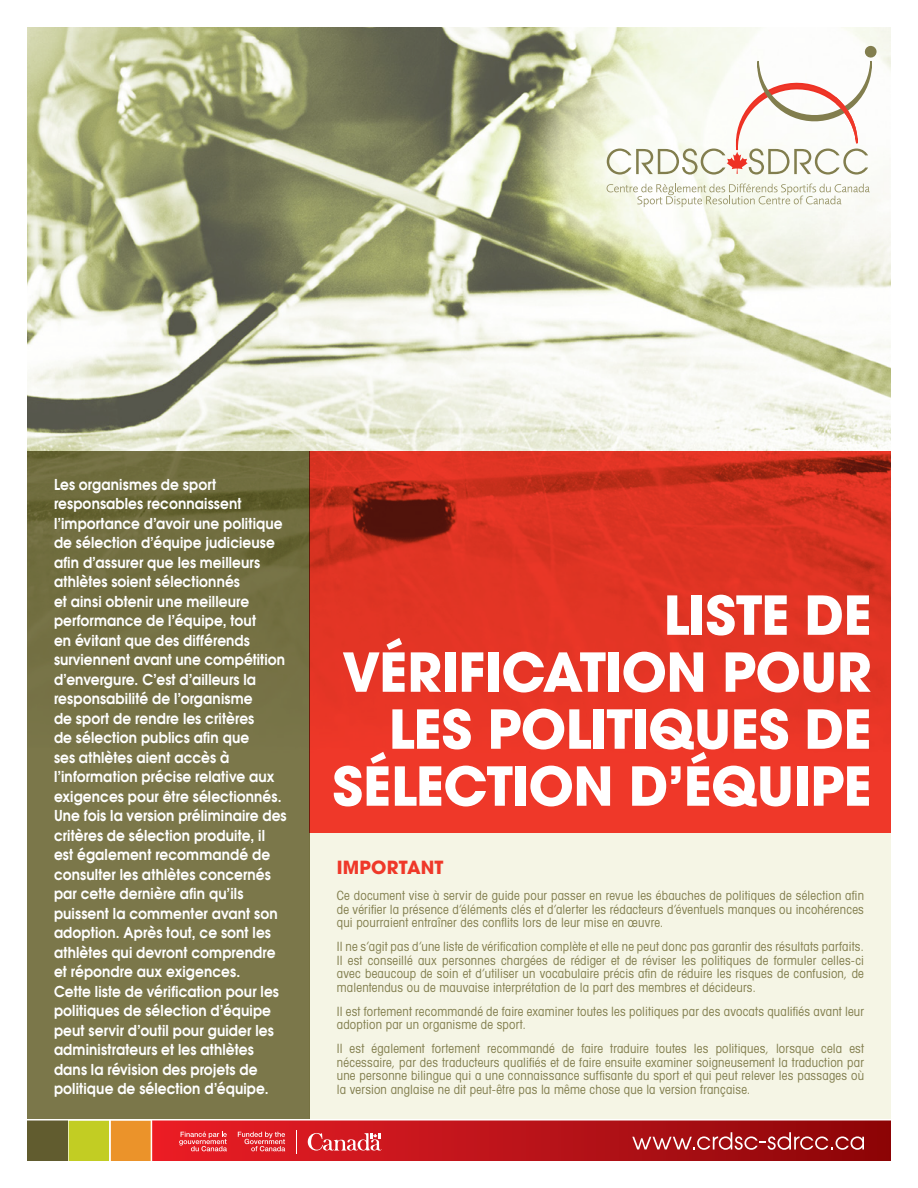
<style>
.page{position:relative;width:918px;height:1188px;background:#fff}
.page>*{position:absolute;margin:0;border:0;box-sizing:border-box;transform-origin:0 0}
.t1{font:700 53.25px/57px "Avant Garde";letter-spacing:-.01em;color:#fff;text-align:right}
.t2{font:700 18px "Avant Garde";letter-spacing:.01em;color:#ef3829}
.t3{font:600 15px/19.5px "Avant Garde";letter-spacing:.01em;color:#fff;scale:.92 1}
.t4{font:condensed 12.75px/13.5px "Avant Garde";letter-spacing:.015em;color:#827e4e;text-align:justify}
</style>
<div class="page">
<div style="left:27px;top:1120px;width:40px;height:41px;background:#615c2f"></div>
<img style="left:27px;top:27px;width:864px;height:424px">
<div style="left:27px;top:451px;width:283px;height:669px;background:linear-gradient(to bottom,#6f6c3e,#7f7b4e)"></div>
<div style="left:310px;top:833px;width:581px;height:287px;background:#f5f5e5"></div>
<svg style="left:310px;top:451px;width:581px;height:382px;background:#e03424"></svg>
<div style="left:152px;top:1120px;width:739px;height:41px;background:linear-gradient(to right,#eb1e27,#8b0609)"></div>
<svg style="left:632px;top:1132px;width:232px;height:18px;background:#b23f43"></svg>
<div style="left:69px;top:1120px;width:40px;height:41px;background:#c2cd23"></div>
<div style="left:111px;top:1120px;width:40px;height:41px;background:#eb932a"></div>
<hr style="left:0;top:1119px;width:918px;height:1px;background:#fff">
<div style="left:865px;top:46px;width:11px;height:11px;background:#827e4e;border-radius:5px"></div>
<div style="left:865px;top:46px;width:12px;height:12px;border:2px solid #827e4e;border-radius:5px"></div>
<svg style="left:607px;top:46px;width:265px;height:161px"></svg>
<svg style="left:179px;top:1132px;width:48px;height:19px"></svg>
<svg style="left:238px;top:1132px;width:47px;height:19px"></svg>
<svg style="left:296px;top:1130px;width:1px;height:24px"></svg>
<svg style="left:308px;top:1133px;width:74px;height:18px"></svg>
<p class="t3" style="left:54px;top:474px;width:254px">Les organismes de sport responsables reconnaissent l’importance d’avoir une politique de sélection d’équipe judicieuse afin d’assurer que les meilleurs athlètes soient sélectionnés<br>et ainsi obtenir une meilleure performance de l’équipe, tout<br>en évitant que des différends surviennent avant une compétition d’envergure. C’est d’ailleurs la responsabilité de l’organisme<br>de sport de rendre les critères<br>de sélection publics afin que<br>ses athlètes aient accès à l’information précise relative aux exigences pour être sélectionnés.<br>Une fois la version préliminaire des critères de sélection produite, il est également recommandé de consulter les athlètes concernés par cette dernière afin qu’ils puissent la commenter avant son adoption. Après tout, ce sont les athlètes qui devront comprendre et répondre aux exigences.<br>Cette liste de vérification pour les politiques de sélection d’équipe peut servir d’outil pour guider les administrateurs et les athlètes dans la révision des projets de politique de sélection d’équipe.</p>
<h1 class="t1" style="left:332px;top:586px;width:541px">LISTE DE<br>VÉRIFICATION POUR<br>LES POLITIQUES DE<br>SÉLECTION D’ÉQUIPE</h1>
<h2 class="t2" style="left:337px;top:856px;width:108px">IMPORTANT</h2>
<p class="t4" style="left:337px;top:889px;width:529px">Ce document vise à servir de guide pour passer en revue les ébauches de politiques de sélection afin de vérifier la présence d’éléments clés et d’alerter les rédacteurs d’éventuels manques ou incohérences qui pourraient entraîner des conflits lors de leur mise en œuvre.</p>
<p class="t4" style="left:337px;top:940px;width:529px">Il ne s’agit pas d’une liste de vérification complète et elle ne peut donc pas garantir des résultats parfaits.<br>Il est conseillé aux personnes chargées de rédiger et de réviser les politiques de formuler celles-ci avec beaucoup de soin et d’utiliser un vocabulaire précis afin de réduire les risques de confusion, de malentendus ou de mauvaise interprétation de la part des membres et décideurs.</p>
<p class="t4" style="left:337px;top:1004px;width:529px">Il est fortement recommandé de faire examiner toutes les politiques par des avocats qualifiés avant leur adoption par un organisme de sport.</p>
<p class="t4" style="left:337px;top:1042px;width:529px">Il est également fortement recommandé de faire traduire toutes les politiques, lorsque cela est nécessaire, par des traducteurs qualifiés et de faire ensuite examiner soigneusement la traduction par une personne bilingue qui a une connaissance suffisante du sport et qui peut relever les passages où la version anglaise ne dit peut-être pas la même chose que la version française.</p>
</div>
